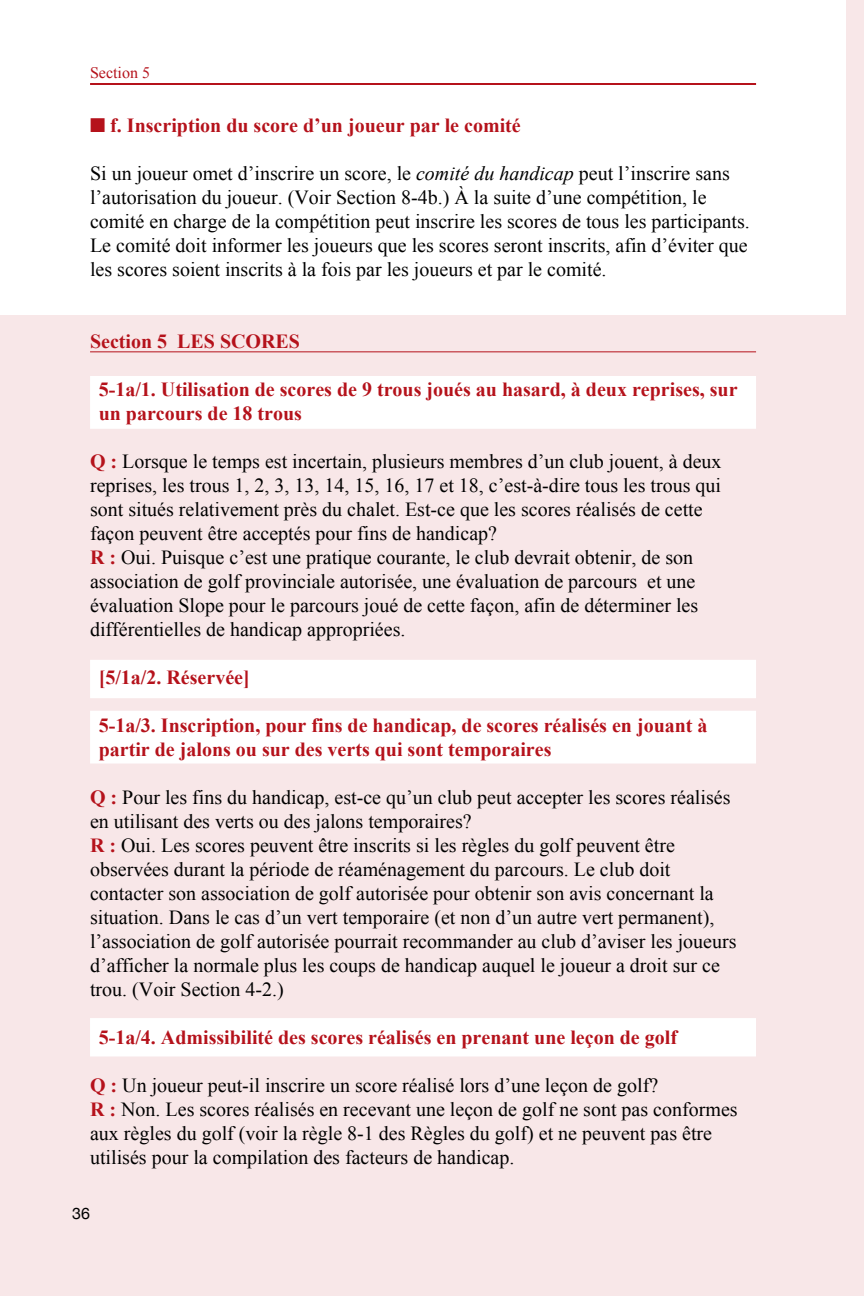
<style>
.page{position:relative;width:864px;height:1296px;background:#fff}
.page>*{position:absolute;margin:0;border:0;box-sizing:border-box;transform-origin:0 0}
.t1{font:20px/24px "Times New Roman";color:#000}
.t2{font:700 20px/24px "Times New Roman";color:#b5121b}
.t3{font:16px "Times New Roman";color:#b5121b}
.t4{font:16px "Helvetica Neue";color:#000}
.s1{font-style:italic}
.s2{font-weight:700;color:#b5121b}
</style>
<div class="page">
<div style="left:846px;top:0;width:18px;height:1296px;background:#f8e7e8"></div>
<div style="left:0;top:315px;width:864px;height:981px;background:#f8e7e8"></div>
<div style="left:90px;top:711px;width:666px;height:53px;background:#fff;border:2px solid #fff"></div>
<div style="left:90px;top:376px;width:666px;height:53px;background:#fff"></div>
<div style="left:90px;top:660px;width:666px;height:38px;background:#fff"></div>
<div style="left:90px;top:1018px;width:666px;height:38px;background:#fff"></div>
<hr style="left:90px;top:352px;width:666px;height:1px;background:#b5121b">
<hr style="left:90px;top:83px;width:666px;height:2px;background:#b5121b">
<p class="t3" style="left:90px;top:62px;width:61px">Section 5</p>
<p class="t2" style="left:90px;top:113px;width:432px">■ f. Inscription du score d’un joueur par le comité</p>
<p class="t1" style="left:90px;top:161px;width:661px">Si un joueur omet d’inscrire un score, le <span class="s1">comité du handicap</span> peut l’inscrire sans l’autorisation du joueur. (Voir Section 8-4b.) À la suite d’une compétition, le comité en charge de la compétition peut inscrire les scores de tous les participants.<br>Le comité doit informer les joueurs que les scores seront inscrits, afin d’éviter que les scores soient inscrits à la fois par les joueurs et par le comité.</p>
<p class="t2" style="left:90px;top:329px;width:212px">Section 5 LES SCORES</p>
<p class="t2" style="left:99px;top:377px;width:640px">5-1a/1. Utilisation de scores de 9 trous joués au hasard, à deux reprises, sur un parcours de 18 trous</p>
<p class="t1" style="left:90px;top:449px;width:633px"><span class="s2">Q :</span> Lorsque le temps est incertain, plusieurs membres d’un club jouent, à deux reprises, les trous 1, 2, 3, 13, 14, 15, 16, 17 et 18, c’est-à-dire tous les trous qui sont situés relativement près du chalet. Est-ce que les scores réalisés de cette façon peuvent être acceptés pour fins de handicap?<br><span class="s2">R :</span> Oui. Puisque c’est une pratique courante, le club devrait obtenir, de son association de golf provinciale autorisée, une évaluation de parcours et une évaluation Slope pour le parcours joué de cette façon, afin de déterminer les différentielles de handicap appropriées.</p>
<p class="t2" style="left:99px;top:665px;width:153px">[5/1a/2. Réservée]</p>
<p class="t2" style="left:99px;top:713px;width:610px">5-1a/3. Inscription, pour fins de handicap, de scores réalisés en jouant à partir de jalons ou sur des verts qui sont temporaires</p>
<p class="t1" style="left:90px;top:785px;width:648px"><span class="s2">Q :</span> Pour les fins du handicap, est-ce qu’un club peut accepter les scores réalisés en utilisant des verts ou des jalons temporaires?<br><span class="s2">R :</span> Oui. Les scores peuvent être inscrits si les règles du golf peuvent être observées durant la période de réaménagement du parcours. Le club doit contacter son association de golf autorisée pour obtenir son avis concernant la situation. Dans le cas d’un vert temporaire (et non d’un autre vert permanent), l’association de golf autorisée pourrait recommander au club d’aviser les joueurs d’afficher la normale plus les coups de handicap auquel le joueur a droit sur ce trou. (Voir Section 4-2.)</p>
<p class="t2" style="left:99px;top:1025px;width:580px">5-1a/4. Admissibilité des scores réalisés en prenant une leçon de golf</p>
<p class="t1" style="left:90px;top:1073px;width:649px"><span class="s2">Q :</span> Un joueur peut-il inscrire un score réalisé lors d’une leçon de golf?<br><span class="s2">R :</span> Non. Les scores réalisés en recevant une leçon de golf ne sont pas conformes aux règles du golf (voir la règle 8-1 des Règles du golf) et ne peuvent pas être utilisés pour la compilation des facteurs de handicap.</p>
<p class="t4" style="left:72px;top:1202px;width:19px">36</p>
</div>
